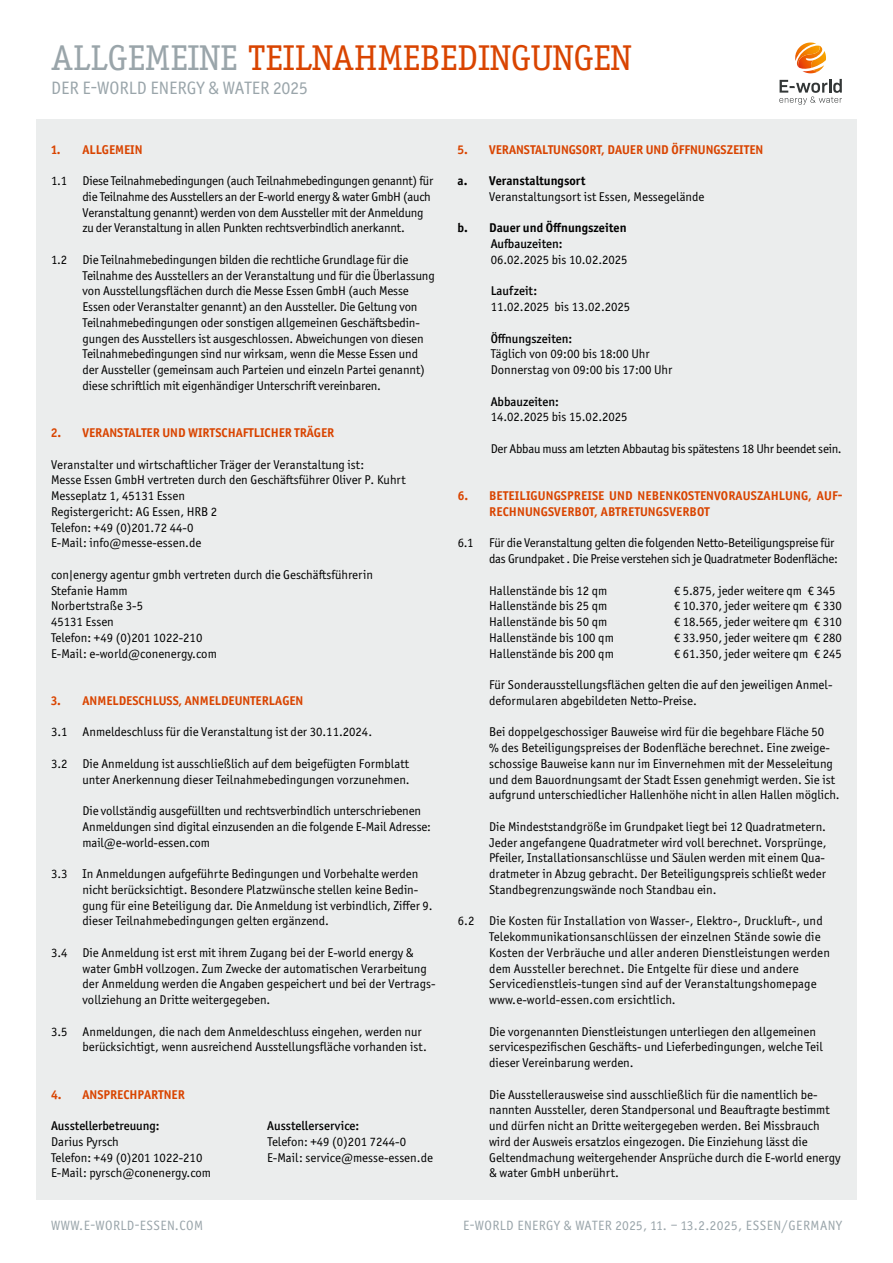
<style>
.page{position:relative;width:893px;height:1263px;background:#fff}
.page>*{position:absolute;margin:0;border:0;box-sizing:border-box;transform-origin:0 0}
.t1{font:36px "Officina Serif Std";color:#d94400}
.t2{font:18px "Officina Sans ITC Pro";color:#9aa5aa}
.t3{font:13.5px "Officina Sans ITC Pro";letter-spacing:.03em;color:#9aa5aa}
.t4{font:12.75px/15.8px "Officina Sans ITC Pro";color:#000}
.t5{font:12.75px/15.8px "Officina Sans ITC Pro";letter-spacing:-.02em;color:#000}
.t6{font:700 12.75px/15.8px "Officina Sans ITC Pro";color:#d94400}
.t7{font:500 12.75px "Officina Sans ITC Pro";color:#000}
.t8{font:700 12.75px "Officina Sans ITC Pro";color:#000}
.s1{color:#9aa5aa}
</style>
<div class="page">
<div style="left:36px;top:119px;width:821px;height:1080px;background:#ebeded"></div>
<svg style="left:795px;top:43px;width:31px;height:30px"></svg>
<svg style="left:779px;top:79px;width:63px;height:26px"></svg>
<h1 class="t1" style="left:51px;top:37px;width:582px"><span class="s1">ALLGEMEINE</span> TEILNAHMEBEDINGUNGEN</h1>
<h2 class="t2" style="left:51px;top:78px;width:258px">DER E-WORLD ENERGY &amp; WATER 2025</h2>
<p class="t6" style="left:51px;top:141px;width:93px">1. ALLGEMEIN</p>
<p class="t5" style="left:83px;top:173px;width:352px;text-indent:-32px">1.1 Diese Teilnahmebedingungen (auch Teilnahmebedingungen genannt) für die Teilnahme des Ausstellers an der E-world energy &amp; water GmbH (auch Veranstaltung genannt) werden von dem Aussteller mit der Anmeldung zu der Veranstaltung in allen Punkten rechtsverbindlich anerkannt.</p>
<p class="t4" style="left:83px;top:252px;width:354px;text-indent:-32px">1.2 Die Teilnahmebedingungen bilden die rechtliche Grundlage für die Teilnahme des Ausstellers an der Veranstaltung und für die Überlassung von Ausstellungsflächen durch die Messe Essen GmbH (auch Messe Essen oder Veranstalter genannt) an den Aussteller. Die Geltung von Teilnahmebedingungen oder sonstigen allgemeinen Geschäftsbedin&shy;gungen des Ausstellers ist ausgeschlossen. Abweichungen von diesen Teilnahmebedingungen sind nur wirksam, wenn die Messe Essen und der Aussteller (gemeinsam auch Parteien und einzeln Partei genannt) diese schriftlich mit eigenhändiger Unterschrift vereinbaren.</p>
<p class="t6" style="left:51px;top:425px;width:285px">2. VERANSTALTER UND WIRTSCHAFTLICHER TRÄGER</p>
<p class="t4" style="left:51px;top:456px;width:356px">Veranstalter und wirtschaftlicher Träger der Veranstaltung ist:<br>Messe Essen GmbH vertreten durch den Geschäftsführer Oliver P. Kuhrt Messeplatz 1, 45131 Essen<br>Registergericht: AG Essen, HRB 2<br>Telefon: +49 (0)201.72 44-0<br>E-Mail: info@messe-essen.de</p>
<p class="t4" style="left:51px;top:567px;width:323px">con|energy agentur gmbh vertreten durch die Geschäftsführerin<br>Stefanie Hamm<br>Norbertstraße 3-5<br>45131 Essen<br>Telefon: +49 (0)201 1022-210<br>E-Mail: e-world@conenergy.com</p>
<p class="t6" style="left:51px;top:692px;width:254px">3. ANMELDESCHLUSS, ANMELDEUNTERLAGEN</p>
<p class="t4" style="left:51px;top:724px;width:323px">3.1 Anmeldeschluss für die Veranstaltung ist der 30.11.2024.</p>
<p class="t4" style="left:51px;top:756px;width:360px;text-align:right">3.2 Die Anmeldung ist ausschließlich auf dem beigefügten Formblatt unter Anerkennung dieser Teilnahmebedingungen vorzunehmen.</p>
<p class="t4" style="left:83px;top:803px;width:350px">Die vollständig ausgefüllten und rechtsverbindlich unterschriebenen<br>Anmeldungen sind digital einzusenden an die folgende E-Mail Adresse: mail@e-world-essen.com</p>
<p class="t4" style="left:83px;top:866px;width:352px;text-indent:-32px">3.3 In Anmeldungen aufgeführte Bedingungen und Vorbehalte werden nicht berücksichtigt. Besondere Platzwünsche stellen keine Bedin&shy;gung für eine Beteiligung dar. Die Anmeldung ist verbindlich, Ziffer 9. dieser Teilnahmebedingungen gelten ergänzend.</p>
<p class="t4" style="left:83px;top:945px;width:355px;text-indent:-32px">3.4 Die Anmeldung ist erst mit ihrem Zugang bei der E-world energy &amp; water GmbH vollzogen. Zum Zwecke der automatischen Verarbeitung der Anmeldung werden die Angaben gespeichert und bei der Vertrags&shy;vollziehung an Dritte weitergegeben.</p>
<p class="t4" style="left:83px;top:1023px;width:346px;text-indent:-32px">3.5 Anmeldungen, die nach dem Anmeldeschluss eingehen, werden nur berücksichtigt, wenn ausreichend Ausstellungsfläche vorhanden ist.</p>
<p class="t6" style="left:51px;top:1086px;width:135px">4. ANSPRECHPARTNER</p>
<p class="t7" style="left:51px;top:1118px;width:110px">Ausstellerbetreuung:</p>
<p class="t7" style="left:267px;top:1118px;width:94px">Ausstellerservice:</p>
<p class="t4" style="left:51px;top:1134px;width:69px">Darius Pyrsch</p>
<p class="t4" style="left:267px;top:1134px;width:140px">Telefon: +49 (0)201 7244-0</p>
<p class="t4" style="left:51px;top:1149px;width:153px">Telefon: +49 (0)201 1022-210</p>
<p class="t4" style="left:267px;top:1149px;width:167px">E-Mail: service@messe-essen.de</p>
<p class="t4" style="left:51px;top:1165px;width:162px">E-Mail: pyrsch@conenergy.com</p>
<p class="t6" style="left:458px;top:141px;width:307px">5. VERANSTALTUNGSORT, DAUER UND ÖFFNUNGSZEITEN</p>
<p class="t8" style="left:458px;top:173px;width:129px">a. Veranstaltungsort</p>
<p class="t4" style="left:489px;top:189px;width:217px">Veranstaltungsort ist Essen, Messegelände</p>
<p class="t8" style="left:458px;top:220px;width:170px">b. Dauer und Öffnungszeiten</p>
<p class="t7" style="left:491px;top:236px;width:74px">Aufbauzeiten:</p>
<p class="t4" style="left:491px;top:252px;width:138px">06.02.2025 bis 10.02.2025</p>
<p class="t7" style="left:491px;top:283px;width:48px">Laufzeit:</p>
<p class="t4" style="left:491px;top:299px;width:141px">11.02.2025 bis 13.02.2025</p>
<p class="t7" style="left:491px;top:330px;width:83px">Öffnungszeiten:</p>
<p class="t4" style="left:491px;top:346px;width:183px">Täglich von 09:00 bis 18:00 Uhr<br>Donnerstag von 09:00 bis 17:00 Uhr</p>
<p class="t7" style="left:491px;top:393px;width:70px">Abbauzeiten:</p>
<p class="t4" style="left:491px;top:409px;width:138px">14.02.2025 bis 15.02.2025</p>
<p class="t5" style="left:491px;top:441px;width:353px">Der Abbau muss am letzten Abbautag bis spätestens 18 Uhr beendet sein.</p>
<p class="t6" style="left:489px;top:488px;width:355px;text-indent:-32px">6. BETEILIGUNGSPREISE UND NEBENKOSTENVORAUSZAHLUNG, AUF-<br>RECHNUNGSVERBOT, ABTRETUNGSVERBOT</p>
<p class="t5" style="left:458px;top:535px;width:382px;text-align:right">6.1 Für die Veranstaltung gelten die folgenden Netto-Beteiligungspreise für das Grundpaket . Die Preise verstehen sich je Quadratmeter Bodenfläche:</p>
<p class="t4" style="left:489px;top:582px;width:120px">Hallenstände bis 12 qm</p>
<p class="t4" style="left:674px;top:582px;width:163px">€ 5.875, jeder weitere qm € 345</p>
<p class="t4" style="left:489px;top:598px;width:120px">Hallenstände bis 25 qm</p>
<p class="t4" style="left:674px;top:598px;width:170px">€ 10.370, jeder weitere qm € 330</p>
<p class="t4" style="left:489px;top:614px;width:120px">Hallenstände bis 50 qm</p>
<p class="t4" style="left:674px;top:614px;width:170px">€ 18.565, jeder weitere qm € 310</p>
<p class="t4" style="left:489px;top:630px;width:126px">Hallenstände bis 100 qm</p>
<p class="t4" style="left:674px;top:630px;width:170px">€ 33.950, jeder weitere qm € 280</p>
<p class="t4" style="left:489px;top:645px;width:126px">Hallenstände bis 200 qm</p>
<p class="t4" style="left:674px;top:645px;width:170px">€ 61.350, jeder weitere qm € 245</p>
<p class="t4" style="left:489px;top:677px;width:345px">Für Sonderausstellungsflächen gelten die auf den jeweiligen Anmel&shy;deformularen abgebildeten Netto-Preise.</p>
<p class="t4" style="left:489px;top:724px;width:352px">Bei doppelgeschossiger Bauweise wird für die begehbare Fläche 50<br>% des Beteiligungspreises der Bodenfläche berechnet. Eine zweige&shy;schossige Bauweise kann nur im Einvernehmen mit der Messeleitung und dem Bauordnungsamt der Stadt Essen genehmigt werden. Sie ist aufgrund unterschiedlicher Hallenhöhe nicht in allen Hallen möglich.</p>
<p class="t4" style="left:489px;top:818px;width:339px;text-align:justify">Die Mindeststandgröße im Grundpaket liegt bei 12 Quadratmetern.<br>Jeder angefangene Quadratmeter wird voll berechnet. Vorsprünge, Pfeiler, Installationsanschlüsse und Säulen werden mit einem Qua&shy;dratmeter in Abzug gebracht. Der Beteiligungspreis schließt weder Standbegrenzungswände noch Standbau ein.</p>
<p class="t4" style="left:489px;top:913px;width:342px;text-indent:-32px">6.2 Die Kosten für Installation von Wasser-, Elektro-, Druckluft-, und Telekommunikationsanschlüssen der einzelnen Stände sowie die Kosten der Verbräuche und aller anderen Dienstleistungen werden dem Aussteller berechnet. Die Entgelte für diese und andere Servicedienstleis-tungen sind auf der Veranstaltungshomepage www.e-world-essen.com ersichtlich.</p>
<p class="t4" style="left:489px;top:1023px;width:335px">Die vorgenannten Dienstleistungen unterliegen den allgemeinen servicespezifischen Geschäfts- und Lieferbedingungen, welche Teil dieser Vereinbarung werden.</p>
<p class="t4" style="left:489px;top:1086px;width:353px">Die Ausstellerausweise sind ausschließlich für die namentlich be&shy;nannten Aussteller, deren Standpersonal und Beauftragte bestimmt und dürfen nicht an Dritte weitergegeben werden. Bei Missbrauch wird der Ausweis ersatzlos eingezogen. Die Einziehung lässt die Geltendmachung weitergehender Ansprüche durch die E-world energy &amp; water GmbH unberührt.</p>
<p class="t3" style="left:51px;top:1218px;width:153px">WWW.E-WORLD-ESSEN.COM</p>
<p class="t3" style="left:463px;top:1218px;width:380px">E-WORLD ENERGY &amp; WATER 2025, 11. – 13.2.2025, ESSEN/GERMANY</p>
</div>
